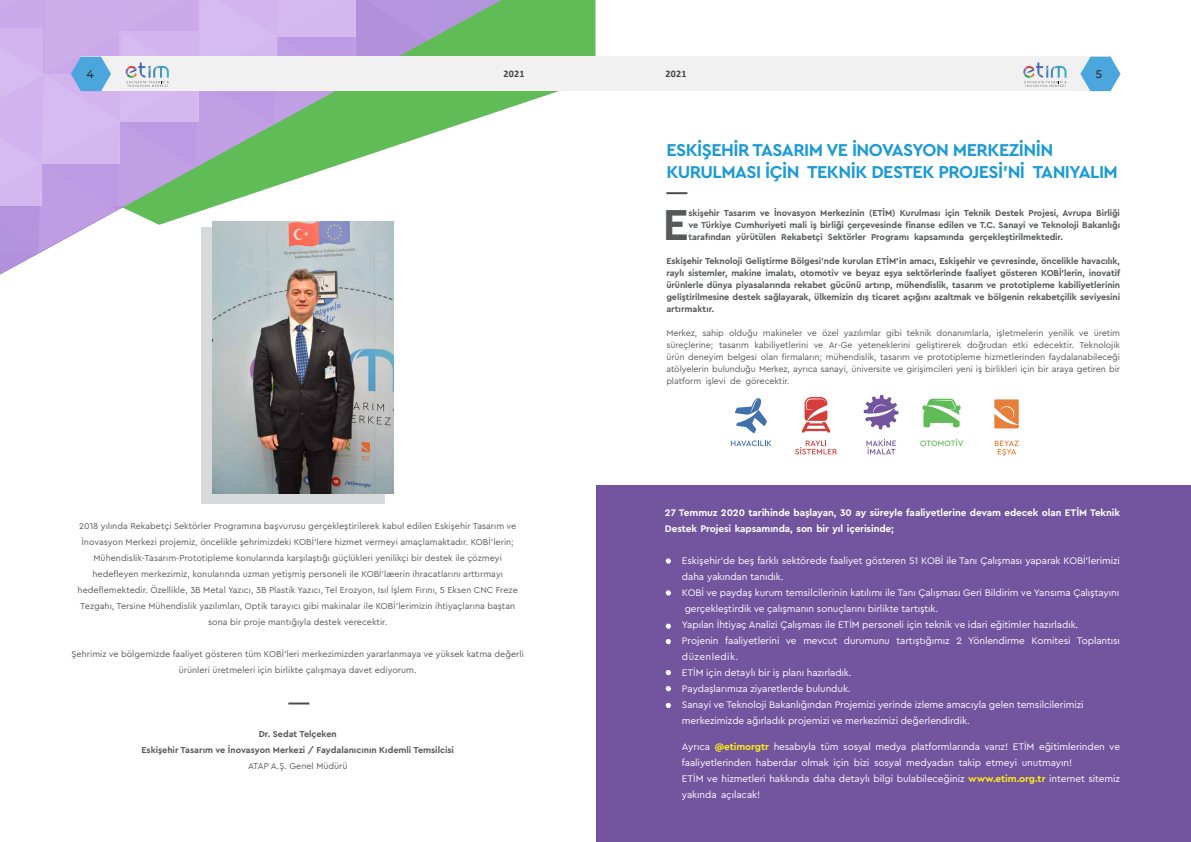
<style>
.page{position:relative;width:1191px;height:842px;background:#fff}
.page>*{position:absolute;margin:0;border:0;box-sizing:border-box;transform-origin:0 0}
.t1{font:700 45.4px "Cera Pro";color:#58595b}
.t2{font:700 18px/22px "Cera Pro";letter-spacing:-.03em;color:#1c9ad6}
.t3{font:500 11px "Montserrat";color:#292829}
.t4{font:10px/16px "Cera Pro";letter-spacing:-.01em;color:#fff}
.t5{font:700 10px/16px "Cera Pro";letter-spacing:-.01em;color:#fff}
.t6{font:700 10px "Calibri";letter-spacing:.025em;color:#414042}
.t7{font:9px/16px "Cera Pro";color:#58595b;text-align:center}
.t8{font:700 9px/12px "Cera Pro";letter-spacing:-.01em;color:#58595b;text-align:justify}
.s1{font-weight:700;color:#ffeb17}
</style>
<div class="page">
<div style="left:202px;top:227px;width:183px;height:277px;background:#d7d9da"></div>
<img style="left:212px;top:275px;width:182px;height:218px">
<svg style="left:501px;top:0;width:94px;height:111px;fill:#60bc56"></svg>
<hr style="left:288px;top:702px;width:21px;height:2px;background:#4d4d4d">
<hr style="left:666px;top:192px;width:21px;height:2px;background:#4d4d4d">
<div style="left:596px;top:485px;width:595px;height:357px;background:#72549f"></div>
<svg style="left:665px;top:558px;width:6px;height:5px"></svg>
<svg style="left:665px;top:590px;width:6px;height:5px"></svg>
<svg style="left:665px;top:624px;width:6px;height:5px"></svg>
<svg style="left:665px;top:639px;width:6px;height:5px"></svg>
<svg style="left:665px;top:670px;width:6px;height:5px"></svg>
<svg style="left:665px;top:686px;width:6px;height:5px"></svg>
<svg style="left:665px;top:703px;width:6px;height:5px"></svg>
<svg style="left:922px;top:399px;width:38px;height:28px"></svg>
<svg style="left:994px;top:399px;width:24px;height:29px"></svg>
<svg style="left:735px;top:398px;width:32px;height:35px"></svg>
<svg style="left:801px;top:397px;width:29px;height:36px"></svg>
<svg style="left:863px;top:395px;width:35px;height:34px"></svg>
<svg style="left:731px;top:440px;width:40px;height:6px"></svg>
<svg style="left:795px;top:440px;width:42px;height:14px"></svg>
<svg style="left:866px;top:439px;width:30px;height:15px"></svg>
<svg style="left:920px;top:439px;width:43px;height:7px"></svg>
<svg style="left:994px;top:440px;width:24px;height:16px"></svg>
<div style="left:81px;top:57px;width:1029px;height:34px;background:#f1f1f2"></div>
<svg style="left:1080px;top:57px;width:40px;height:34px"></svg>
<svg style="left:0;top:0;width:501px;height:275px"></svg>
<svg style="left:1023px;top:63px;width:43px;height:24px"></svg>
<p class="t3" style="left:86px;top:67px;width:9px">4</p>
<p class="t6" style="left:503px;top:67px;width:23px">2021</p>
<p class="t6" style="left:665px;top:67px;width:23px">2021</p>
<p class="t3" style="left:1095px;top:67px;width:8px">5</p>
<h2 class="t2" style="left:666px;top:138px;width:453px">ESKİŞEHİR TASARIM VE İNOVASYON MERKEZİNİN<br>KURULMASI İÇİN TEKNİK DESTEK PROJESİ’Nİ TANIYALIM</h2>
<p class="t7" style="left:78px;top:517px;width:442px">2018 yılında Rekabetçi Sektörler Programına başvurusu gerçekleştirilerek kabul edilen Eskişehir Tasarım ve İnovasyon Merkezi projemiz, öncelikle şehrimizdeki KOBİ’lere hizmet vermeyi amaçlamaktadır. KOBİ’lerin; Mühendislik-Tasarım-Prototipleme konularında karşılaştığı güçlükleri yenilikçi bir destek ile çözmeyi hedefleyen merkezimiz, konularında uzman yetişmiş personeli ile KOBİ’læerin ihracatlarını arttırmayı hedeflemektedir. Özellikle, 3B Metal Yazıcı, 3B Plastik Yazıcı, Tel Erozyon, Isıl İşlem Fırını, 5 Eksen CNC Freze Tezgahı, Tersine Mühendislik yazılımları, Optik tarayıcı gibi makinalar ile KOBİ’lerimizin ihtiyaçlarına baştan sona bir proje mantığıyla destek verecektir.</p>
<p class="t7" style="left:72px;top:645px;width:454px">Şehrimiz ve bölgemizde faaliyet gösteren tüm KOBİ’leri merkezimizden yararlanmaya ve yüksek katma değerli ürünleri üretmeleri için birlikte çalışmaya davet ediyorum.</p>
<p class="t8" style="left:141px;top:725px;width:314px;line-height:16px;text-align:center">Dr. Sedat Telçeken<br>Eskişehir Tasarım ve İnovasyon Merkezi / Faydalanıcının Kıdemli Temsilcisi</p>
<p class="t7" style="left:248px;top:757px;width:101px">ATAP A.Ş. Genel Müdürü</p>
<h1 class="t1" style="left:663px;top:195px;width:27px">E</h1>
<p class="t8" style="left:688px;top:207px;width:433px">skişehir Tasarım ve İnovasyon Merkezinin (ETİM) Kurulması için Teknik Destek Projesi, Avrupa Birliği ve Türkiye Cumhuriyeti mali iş birliği çerçevesinde finanse edilen ve T.C. Sanayi ve Teknoloji Bakanlığı tarafından yürütülen Rekabetçi Sektörler Programı kapsamında gerçekleştirilmektedir.</p>
<p class="t8" style="left:666px;top:255px;width:455px">Eskişehir Teknoloji Geliştirme Bölgesi’nde kurulan ETİM’in amacı, Eskişehir ve çevresinde, öncelikle havacılık, raylı sistemler, makine imalatı, otomotiv ve beyaz eşya sektörlerinde faaliyet gösteren KOBİ’lerin, inovatif ürünlerle dünya piyasalarında rekabet gücünü artırıp, mühendislik, tasarım ve prototipleme kabiliyetlerinin geliştirilmesine destek sağlayarak, ülkemizin dış ticaret açığını azaltmak ve bölgenin rekabetçilik seviyesini artırmaktır.</p>
<p class="t7" style="left:666px;top:327px;width:455px;line-height:12px;text-align:justify">Merkez, sahip olduğu makineler ve özel yazılımlar gibi teknik donanımlarla, işletmelerin yenilik ve üretim süreçlerine; tasarım kabiliyetlerini ve Ar-Ge yeteneklerini geliştirerek doğrudan etki edecektir. Teknolojik ürün deneyim belgesi olan firmaların; mühendislik, tasarım ve prototipleme hizmetlerinden faydalanabileceği atölyelerin bulunduğu Merkez, ayrıca sanayi, üniversite ve girişimcileri yeni iş birlikleri için bir araya getiren bir platform işlevi de görecektir.</p>
<p class="t5" style="left:665px;top:505px;width:456px">27 Temmuz 2020 tarihinde başlayan, 30 ay süreyle faaliyetlerine devam edecek olan ETİM Teknik<br>Destek Projesi kapsamında, son bir yıl içerisinde;</p>
<p class="t4" style="left:682px;top:553px;width:439px">Eskişehir’de beş farklı sektörede faaliyet gösteren 51 KOBİ ile Tanı Çalışması yaparak KOBİ’lerimizi daha yakından tanıdık.<br>KOBİ ve paydaş kurum temsilcilerinin katılımı ile Tanı Çalışması Geri Bildirim ve Yansıma Çalıştayını gerçekleştirdik ve çalışmanın sonuçlarını birlikte tartıştık.<br>Yapılan İhtiyaç Analizi Çalışması ile ETİM personeli için teknik ve idari eğitimler hazırladık.<br>Projenin faaliyetlerini ve mevcut durumunu tartıştığımız 2 Yönlendirme Komitesi Toplantısı düzenledik.<br>ETİM için detaylı bir iş planı hazırladık.<br>Paydaşlarımıza ziyaretlerde bulunduk.<br>Sanayi ve Teknoloji Bakanlığından Projemizi yerinde izleme amacıyla gelen temsilcilerimizi merkezimizde ağırladık projemizi ve merkezimizi değerlendirdik.</p>
<p class="t4" style="left:682px;top:739px;width:439px">Ayrıca <span class="s1">@etimorgtr</span> hesabıyla tüm sosyal medya platformlarında varız! ETİM eğitimlerinden ve faaliyetlerinden haberdar olmak için bizi sosyal medyadan takip etmeyi unutmayın!<br>ETİM ve hizmetleri hakkında daha detaylı bilgi bulabileceğiniz <span class="s1">www.etim.org.tr</span> internet sitemiz yakında açılacak!</p>
</div>
